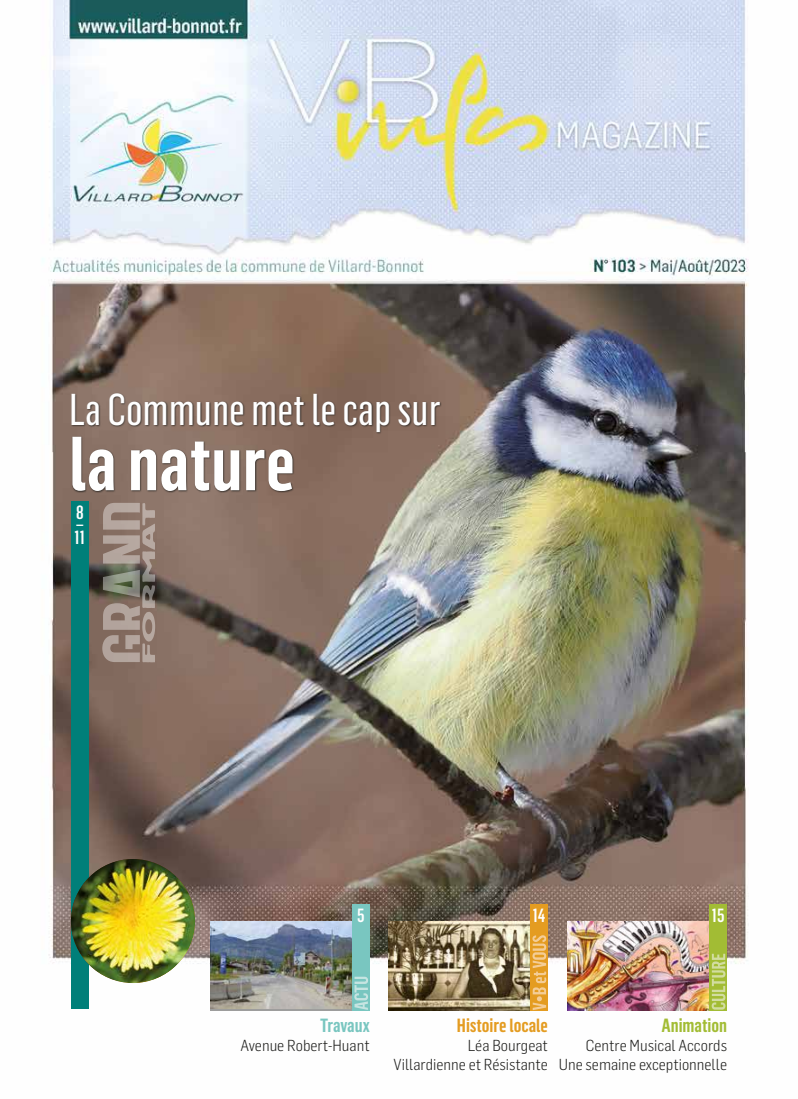
<style>
.page{position:relative;width:798px;height:1099px;background:#fff}
.page>*{position:absolute;margin:0;border:0;box-sizing:border-box;transform-origin:0 0}
.t1{font:600 75px "Flama Condensed";color:#fff}
.t2{font:43.75px "Flama Condensed Basic";color:#fff}
.t3{font:600 18.75px "Flama Condensed";color:#e49c21}
.t4{font:500 18.75px "Flama Condensed";color:#fff}
.t5{font:600 18.75px "Flama Condensed";color:#a2bc34}
.t6{font:600 18.75px "Flama Condensed";letter-spacing:-.005em;color:#79c6c0}
.t7{font:300 15.62px/18.8px "Flama Semicondensed";color:#1d1d1b;text-align:right}
</style>
<div class="page">
<img style="left:42px;top:0;width:707px;height:1011px">
<div style="left:71px;top:501px;width:18px;height:507px;background:#007f79"></div>
<svg style="left:210px;top:1008px;width:142px;height:2px"></svg>
<img style="left:210px;top:921px;width:142px;height:87px">
<div style="left:352px;top:904px;width:17px;height:106px;background:#79c6c0"></div>
<svg style="left:354px;top:976px;width:14px;height:33px"></svg>
<img style="left:388px;top:921px;width:142px;height:89px">
<div style="left:530px;top:904px;width:17px;height:106px;background:#e49c21"></div>
<svg style="left:532px;top:935px;width:14px;height:75px"></svg>
<img style="left:567px;top:921px;width:142px;height:89px">
<div style="left:709px;top:904px;width:17px;height:106px;background:#a2bc34"></div>
<svg style="left:711px;top:953px;width:14px;height:56px"></svg>
<svg style="left:102px;top:503px;width:53px;height:159px;background:#96887e"></svg>
<div style="left:71px;top:392px;width:371px;height:101px;background:#1d1d1b;opacity:.75"></div>
<div style="left:69px;top:859px;width:127px;height:126px;background:#1d1d1b;opacity:.75"></div>
<h2 class="t2" style="left:69px;top:382px;width:373px">La Commune met le cap sur</h2>
<h1 class="t1" style="left:69px;top:416px;width:227px">la nature</h1>
<p class="t4" style="left:76px;top:500px;width:9px">8</p>
<p class="t4" style="left:76px;top:512px;width:8px">–</p>
<p class="t4" style="left:75px;top:525px;width:12px">11</p>
<p class="t4" style="left:357px;top:903px;width:9px">5</p>
<p class="t4" style="left:532px;top:903px;width:14px">14</p>
<p class="t4" style="left:711px;top:903px;width:14px">15</p>
<p class="t6" style="left:320px;top:1013px;width:51px">Travaux</p>
<p class="t7" style="left:240px;top:1035px;width:131px">Avenue Robert-Huant</p>
<p class="t3" style="left:457px;top:1013px;width:92px">Histoire locale</p>
<p class="t7" style="left:393px;top:1035px;width:156px">Léa Bourgeat<br>Villardienne et Résistante</p>
<p class="t5" style="left:661px;top:1013px;width:67px">Animation</p>
<p class="t7" style="left:558px;top:1035px;width:170px">Centre Musical Accords<br>Une semaine exceptionnelle</p>
</div>
